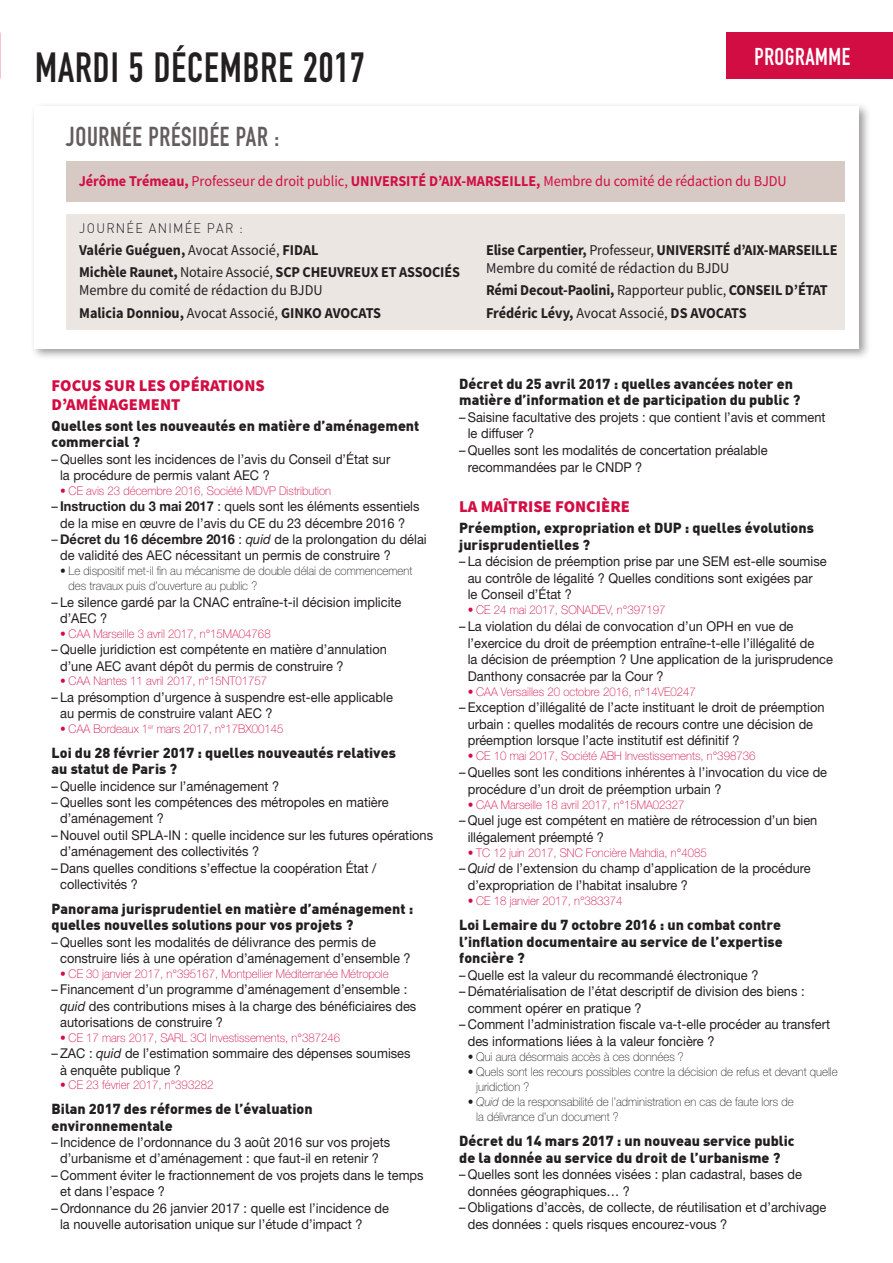
<style>
.page{position:relative;width:893px;height:1263px;background:#fff}
.page>*{position:absolute;margin:0;border:0;box-sizing:border-box;transform-origin:0 0}
.t1{font:41.55px "DIN Engschrift Std";letter-spacing:.025em;color:#231f20;scale:.95 1}
.t2{font:27px "DIN Engschrift Std";letter-spacing:.025em;color:#645d5d;scale:.95 1}
.t3{font:24px "DIN Engschrift Std";letter-spacing:.025em;color:#fff;scale:.95 1}
.t4{font:900 16.5px/19.4px "Source Sans Pro";color:#d20d44}
.t5{font:700 15px/22.2px "Source Sans Pro";letter-spacing:-.01em;color:#231f20;scale:.95 1}
.t6{font:15px/22.2px "Source Sans Pro";color:#231f20;scale:.95 1}
.t7{font:15px "Source Sans Pro";color:#d20d44;scale:.95 1}
.t8{font:900 14.25px/16.5px "DIN";color:#231f20}
.t9{font:13.5px/16.4px "Helvetica Neue LT Std";color:#231f20;scale:.95 1}
.t10{font:300 13.5px "DIN";letter-spacing:.1em;color:#231f20;scale:.94 1}
.t11{font:100 12px "Helvetica Neue LT Std";color:#d20d44;scale:.95 1}
.t12{font:100 12px/15px "Helvetica Neue LT Std";color:#231f20;scale:.95 1}
.s1{font-weight:700}
.s2{font-weight:400}
.s3{font-family:"Helvetica Neue";font-weight:700}
.s4{font-style:italic}
</style>
<div class="page">
<div style="left:726px;top:33px;width:167px;height:46px;background:#d20d44"></div>
<div style="left:30px;top:102px;width:841px;height:259px;background:#231f20;opacity:.45"></div>
<div style="left:34px;top:106px;width:825px;height:242px;background:#fff"></div>
<div style="left:66px;top:161px;width:779px;height:41px;background:#d7c9c4"></div>
<div style="left:66px;top:215px;width:779px;height:115px;background:#ece6e3"></div>
<h1 class="t1" style="left:35px;top:43px;width:349px">MARDI 5 DÉCEMBRE 2017</h1>
<h3 class="t3" style="left:754px;top:42px;width:102px">PROGRAMME</h3>
<h2 class="t2" style="left:66px;top:121px;width:226px">JOURNÉE PRÉSIDÉE PAR :</h2>
<p class="t7" style="left:79px;top:172px;width:747px"><span class="s1">Jérôme Trémeau,</span> Professeur de droit public, <span class="s1">UNIVERSITÉ D’AIX-MARSEILLE,</span> Membre du comité de rédaction du BJDU</p>
<p class="t10" style="left:79px;top:220px;width:176px">JOURNÉE ANIMÉE PAR :</p>
<p class="t5" style="left:79px;top:239px;width:402px">Valérie Guéguen, <span class="s2">Avocat Associé,</span> FIDAL<br>Michèle Raunet, <span class="s2">Notaire Associé,</span> SCP CHEUVREUX ET ASSOCIÉS</p>
<p class="t6" style="left:79px;top:279px;width:319px">Membre du comité de rédaction du BJDU<br><span class="s1">Malicia Donniou,</span> Avocat Associé, <span class="s1">GINKO AVOCATS</span></p>
<p class="t6" style="left:486px;top:241px;width:371px;line-height:18px"><span class="s1">Elise Carpentier,</span> Professeur, <span class="s1">UNIVERSITÉ d’AIX-MARSEILLE<br></span>Membre du comité de rédaction du BJDU</p>
<p class="t5" style="left:486px;top:279px;width:361px">Rémi Decout-Paolini, <span class="s2">Rapporteur public,</span> CONSEIL D’ÉTAT<br>Frédéric Lévy, <span class="s2">Avocat Associé,</span> DS AVOCATS</p>
<p class="t4" style="left:52px;top:375px;width:215px">FOCUS SUR LES OPÉRATIONS<br>D’AMÉNAGEMENT</p>
<p class="t8" style="left:52px;top:417px;width:369px">Quelles sont les nouveautés en matière d’aménagement commercial ?</p>
<p class="t9" style="left:60px;top:450px;width:349px;text-indent:-9px">– Quelles sont les incidences de l’avis du Conseil d’État sur la procédure de permis valant AEC ?</p>
<p class="t11" style="left:60px;top:484px;width:287px">• CE avis 23 décembre 2016, Société MDVP Distribution</p>
<p class="t9" style="left:52px;top:498px;width:389px;text-align:center">– <span class="s3">Instruction du 3 mai 2017</span> : quels sont les éléments essentiels de la mise en œuvre de l’avis du CE du 23 décembre 2016 ?</p>
<p class="t9" style="left:60px;top:531px;width:387px;text-indent:-9px">– <span class="s3">Décret du 16 décembre 2016</span> : <span class="s4">quid</span> de la prolongation du délai de validité des AEC nécessitant un permis de construire ?</p>
<p class="t12" style="left:69px;top:563px;width:363px;text-indent:-9px">• Le dispositif met-il fin au mécanisme de double délai de commencement des travaux puis d’ouverture au public ?</p>
<p class="t9" style="left:60px;top:593px;width:361px;text-indent:-9px">– Le silence gardé par la CNAC entraîne-t-il décision implicite d’AEC ?</p>
<p class="t11" style="left:60px;top:627px;width:223px">• CAA Marseille 3 avril 2017, n°15MA04768</p>
<p class="t9" style="left:60px;top:641px;width:345px;text-indent:-9px">– Quelle juridiction est compétente en matière d’annulation d’une AEC avant dépôt du permis de construire ?</p>
<p class="t11" style="left:60px;top:674px;width:219px">• CAA Nantes 11 avril 2017, n°15NT01757</p>
<p class="t9" style="left:60px;top:689px;width:352px;text-indent:-9px">– La présomption d’urgence à suspendre est-elle applicable au permis de construire valant AEC ?</p>
<p class="t11" style="left:60px;top:722px;width:237px">• CAA Bordeaux 1<sup>er</sup> mars 2017, n°17BX00145</p>
<p class="t8" style="left:52px;top:744px;width:346px">Loi du 28 février 2017 : quelles nouveautés relatives au statut de Paris ?</p>
<p class="t9" style="left:52px;top:777px;width:241px">– Quelle incidence sur l’aménagement ?</p>
<p class="t9" style="left:60px;top:794px;width:347px;text-indent:-9px">– Quelles sont les compétences des métropoles en matière d’aménagement ?</p>
<p class="t9" style="left:60px;top:827px;width:394px;text-indent:-9px">– Nouvel outil SPLA-IN : quelle incidence sur les futures opérations d’aménagement des collectivités ?</p>
<p class="t9" style="left:60px;top:859px;width:334px;text-indent:-9px">– Dans quelles conditions s’effectue la coopération État / collectivités ?</p>
<p class="t8" style="left:52px;top:900px;width:363px">Panorama jurisprudentiel en matière d’aménagement : quelles nouvelles solutions pour vos projets ?</p>
<p class="t9" style="left:60px;top:933px;width:370px;text-indent:-9px">– Quelles sont les modalités de délivrance des permis de construire liés à une opération d’aménagement d’ensemble ?</p>
<p class="t11" style="left:60px;top:967px;width:347px">• CE 30 janvier 2017, n°395167, Montpellier Méditerranée Métropole</p>
<p class="t9" style="left:60px;top:981px;width:376px;text-indent:-9px">– Financement d’un programme d’aménagement d’ensemble : <span class="s4">quid</span> des contributions mises à la charge des bénéficiaires des autorisations de construire ?</p>
<p class="t11" style="left:60px;top:1031px;width:296px">• CE 17 mars 2017, SARL 3CI Investissements, n°387246</p>
<p class="t9" style="left:60px;top:1045px;width:370px;text-indent:-9px">– ZAC : <span class="s4">quid</span> de l’estimation sommaire des dépenses soumises à enquête publique ?</p>
<p class="t11" style="left:60px;top:1078px;width:163px">• CE 23 février 2017, n°393282</p>
<p class="t8" style="left:52px;top:1100px;width:263px">Bilan 2017 des réformes de l’évaluation environnementale</p>
<p class="t9" style="left:52px;top:1134px;width:358px;text-align:center">– Incidence de l’ordonnance du 3 août 2016 sur vos projets d’urbanisme et d’aménagement : que faut-il en retenir ?</p>
<p class="t9" style="left:60px;top:1167px;width:384px;text-indent:-9px">– Comment éviter le fractionnement de vos projets dans le temps et dans l’espace ?</p>
<p class="t9" style="left:60px;top:1199px;width:348px;text-indent:-9px">– Ordonnance du 26 janvier 2017 : quelle est l’incidence de la nouvelle autorisation unique sur l’étude d’impact ?</p>
<p class="t8" style="left:459px;top:375px;width:343px">Décret du 25 avril 2017 : quelles avancées noter en matière d’information et de participation du public ?</p>
<p class="t9" style="left:468px;top:409px;width:378px;text-indent:-9px">– Saisine facultative des projets : que contient l’avis et comment le diffuser ?</p>
<p class="t9" style="left:468px;top:442px;width:317px;text-indent:-9px">– Quelles sont les modalités de concertation préalable recommandées par le CNDP ?</p>
<p class="t4" style="left:459px;top:497px;width:172px">LA MAÎTRISE FONCIÈRE</p>
<p class="t8" style="left:459px;top:519px;width:356px">Préemption, expropriation et DUP : quelles évolutions jurisprudentielles ?</p>
<p class="t9" style="left:468px;top:553px;width:379px;text-indent:-9px">– La décision de préemption prise par une SEM est-elle soumise au contrôle de légalité ? Quelles conditions sont exigées par<br>le Conseil d’État ?</p>
<p class="t11" style="left:468px;top:603px;width:210px">• CE 24 mai 2017, SONADEV, n°397197</p>
<p class="t9" style="left:468px;top:618px;width:386px;text-indent:-9px">– La violation du délai de convocation d’un OPH en vue de l’exercice du droit de préemption entraîne-t-elle l’illégalité de<br>la décision de préemption ? Une application de la jurisprudence Danthony consacrée par la Cour ?</p>
<p class="t11" style="left:468px;top:685px;width:242px">• CAA Versailles 20 octobre 2016, n°14VE0247</p>
<p class="t9" style="left:468px;top:699px;width:377px;text-indent:-9px">– Exception d’illégalité de l’acte instituant le droit de préemption urbain : quelles modalités de recours contre une décision de préemption lorsque l’acte institutif est définitif ?</p>
<p class="t11" style="left:468px;top:749px;width:304px">• CE 10 mai 2017, Société ABH Investissements, n°398736</p>
<p class="t9" style="left:468px;top:764px;width:380px;text-indent:-9px">– Quelles sont les conditions inhérentes à l’invocation du vice de procédure d’un droit de préemption urbain ?</p>
<p class="t11" style="left:468px;top:797px;width:230px">• CAA Marseille 18 avril 2017, n°15MA02327</p>
<p class="t9" style="left:468px;top:812px;width:369px;text-indent:-9px">– Quel juge est compétent en matière de rétrocession d’un bien illégalement préempté ?</p>
<p class="t11" style="left:468px;top:846px;width:253px">• TC 12 juin 2017, SNC Foncière Mahdia, n°4085</p>
<p class="t9" style="left:468px;top:860px;width:363px;text-indent:-9px">– <span class="s4">Quid</span> de l’extension du champ d’application de la procédure d’expropriation de l’habitat insalubre ?</p>
<p class="t11" style="left:468px;top:894px;width:165px">• CE 18 janvier 2017, n°383374</p>
<p class="t8" style="left:459px;top:916px;width:325px;text-align:justify">Loi Lemaire du 7 octobre 2016 : un combat contre l’inflation documentaire au service de l’expertise foncière ?</p>
<p class="t9" style="left:459px;top:966px;width:317px">– Quelle est la valeur du recommandé électronique ?</p>
<p class="t9" style="left:468px;top:983px;width:356px;text-indent:-9px">– Dématérialisation de l’état descriptif de division des biens : comment opérer en pratique ?</p>
<p class="t9" style="left:468px;top:1016px;width:383px;text-indent:-9px">– Comment l’administration fiscale va-t-elle procéder au transfert des informations liées à la valeur foncière ?</p>
<p class="t12" style="left:468px;top:1049px;width:229px">• Qui aura désormais accès à ces données ?</p>
<p class="t12" style="left:476px;top:1064px;width:382px;text-indent:-9px">• Quels sont les recours possibles contre la décision de refus et devant quelle juridiction ?</p>
<p class="t12" style="left:476px;top:1094px;width:336px;text-indent:-9px">• <span class="s4">Quid</span> de la responsabilité de l’administration en cas de faute lors de la délivrance d’un document ?</p>
<p class="t8" style="left:459px;top:1132px;width:337px">Décret du 14 mars 2017 : un nouveau service public de la donnée au service du droit de l’urbanisme ?</p>
<p class="t9" style="left:468px;top:1166px;width:353px;text-indent:-9px">– Quelles sont les données visées : plan cadastral, bases de données géographiques… ?</p>
<p class="t9" style="left:468px;top:1199px;width:379px;text-indent:-9px">– Obligations d’accès, de collecte, de réutilisation et d’archivage des données : quels risques encourez-vous ?</p>
</div>
